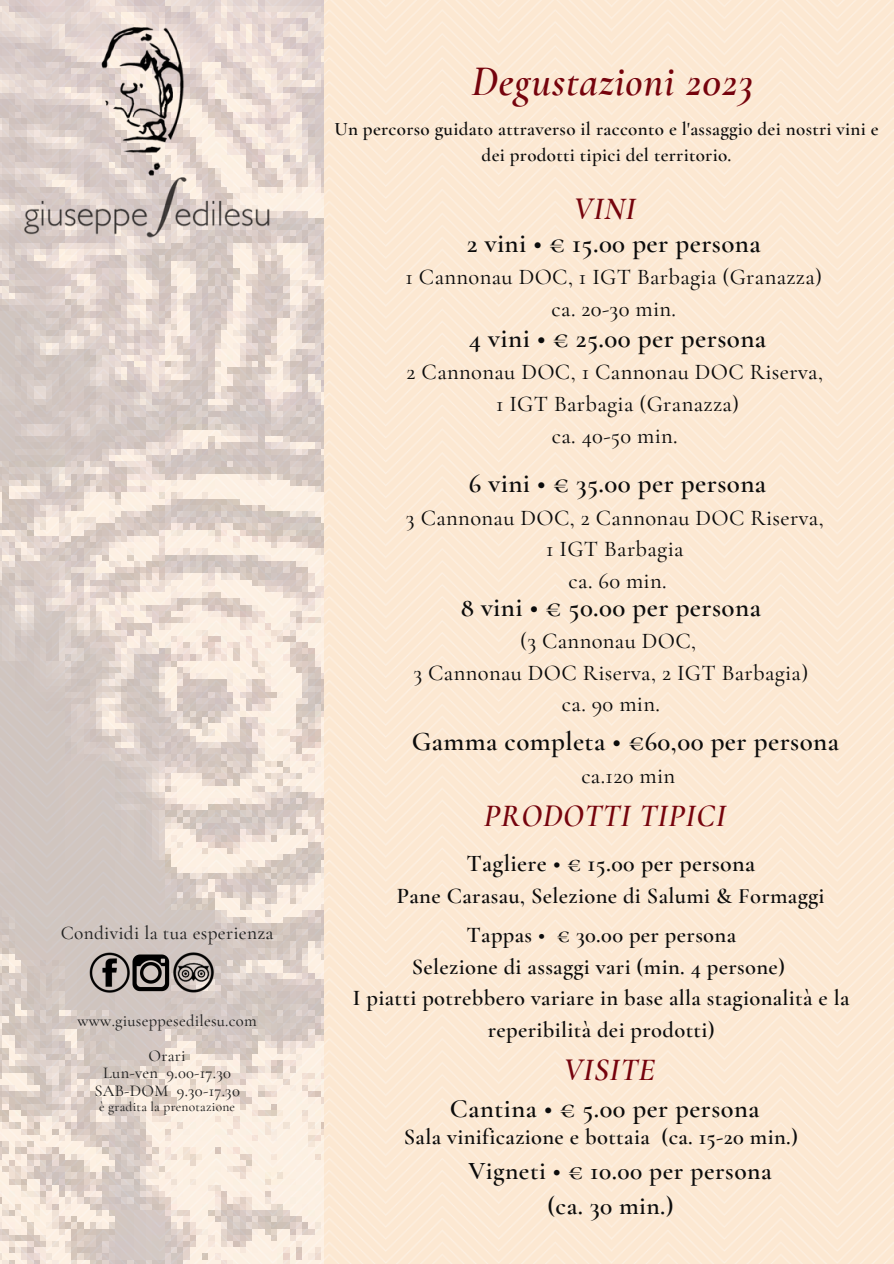
<style>
.page{position:relative;width:894px;height:1264px;background:#fff}
.page>*{position:absolute;margin:0;border:0;box-sizing:border-box;transform-origin:0 0}
.t1{font:italic 600 42px "Cormorant Garamond";letter-spacing:.02em;color:#75030d}
.t2{font:italic 600 31.5px "Cormorant Garamond";letter-spacing:.02em;color:#75030d}
.t3{font:600 27px "Cormorant Garamond";letter-spacing:.015em;color:#0c0c0c}
.t4{font:600 26.4px "Cormorant Garamond";letter-spacing:.02em;color:#0c0c0c}
.t5{font:600 25.5px/35px "Cormorant Garamond";letter-spacing:.02em;color:#0c0c0c}
.t6{font:600 24px "Cormorant Garamond";letter-spacing:.015em;color:#0c0c0c}
.t7{font:500 22.5px/31.5px "Cormorant Garamond";letter-spacing:.015em;color:#0c0c0c;text-align:center}
.t8{font:600 22.5px/31.5px "Cormorant Garamond";letter-spacing:.015em;color:#0c0c0c}
.t9{font:500 19.2px "Cormorant Garamond";letter-spacing:.015em;color:#222}
.t10{font:600 19.05px/26px "Cormorant Garamond";letter-spacing:.015em;color:#0c0c0c;text-align:center}
.t11{font:500 16.5px/35.1px "Cormorant Garamond";letter-spacing:.015em;color:#222;text-align:center}
.t12{font:500 13.5px "Cormorant Garamond";letter-spacing:.015em;color:#222}
</style>
<div class="page">
<img style="left:323px;top:0;width:570px;height:1263px">
<img style="left:0;top:0;width:323px;height:1263px">
<img style="left:24px;top:27px;width:247px;height:212px">
<img style="left:89px;top:952px;width:40px;height:40px">
<img style="left:131px;top:952px;width:40px;height:41px">
<img style="left:174px;top:952px;width:39px;height:40px">
<p class="t9" style="left:61px;top:921px;width:214px">Condividi la tua esperienza</p>
<p class="t11" style="left:78px;top:1002px;width:181px">www.giuseppesedilesu.com<br>Orari</p>
<p class="t11" style="left:94px;top:1064px;width:147px;line-height:17.5px">Lun-ven 9.00-17.30<br>SAB-DOM 9.30-17.30</p>
<p class="t12" style="left:99px;top:1098px;width:137px">è gradita la prenotazione</p>
<h1 class="t1" style="left:471px;top:56px;width:283px">Degustazioni 2023</h1>
<p class="t10" style="left:334px;top:116px;width:545px">Un percorso guidato attraverso il racconto e l'assaggio dei nostri vini e dei prodotti tipici del territorio.</p>
<h2 class="t2" style="left:573px;top:190px;width:63px">VINI</h2>
<p class="t3" style="left:466px;top:226px;width:295px">2 vini • € 15.00 per persona</p>
<p class="t7" style="left:405px;top:261px;width:418px">1 Cannonau DOC, 1 IGT Barbagia (Granazza) ca. 20-30 min.</p>
<p class="t3" style="left:468px;top:322px;width:299px">4 vini • € 25.00 per persona</p>
<p class="t7" style="left:406px;top:356px;width:418px">2 Cannonau DOC, 1 Cannonau DOC Riserva,<br>1 IGT Barbagia (Granazza)<br>ca. 40-50 min.</p>
<p class="t3" style="left:468px;top:467px;width:299px">6 vini • € 35.00 per persona</p>
<p class="t7" style="left:406px;top:501px;width:419px">3 Cannonau DOC, 2 Cannonau DOC Riserva,<br>1 IGT Barbagia<br>ca. 60 min.</p>
<p class="t3" style="left:460px;top:590px;width:302px">8 vini • € 50.00 per persona</p>
<p class="t7" style="left:413px;top:625px;width:396px">(3 Cannonau DOC,<br>3 Cannonau DOC Riserva, 2 IGT Barbagia) ca. 90 min.</p>
<p class="t3" style="left:411px;top:725px;width:429px">Gamma completa • €60,00 per persona</p>
<p class="t7" style="left:581px;top:760px;width:95px">ca.120 min</p>
<h2 class="t2" style="left:483px;top:796px;width:243px">PRODOTTI TIPICI</h2>
<p class="t6" style="left:466px;top:848px;width:290px">Tagliere • € 15.00 per persona</p>
<p class="t8" style="left:466px;top:876px;width:359px;line-height:39px;text-indent:-70px">Pane Carasau, Selezione di Salumi &amp; Formaggi<br>Tappas • € 30.00 per persona</p>
<p class="t8" style="left:353px;top:951px;width:498px;text-align:center">Selezione di assaggi vari (min. 4 persone)<br>I piatti potrebbero variare in base alla stagionalità e la reperibilità dei prodotti)</p>
<h2 class="t2" style="left:563px;top:1051px;width:93px">VISITE</h2>
<p class="t4" style="left:449px;top:1092px;width:311px">Cantina • € 5.00 per persona</p>
<p class="t8" style="left:404px;top:1121px;width:395px">Sala vinificazione e bottaia (ca. 15-20 min.)</p>
<p class="t5" style="left:547px;top:1153px;width:226px;text-indent:-79px">Vigneti • € 10.00 per persona (ca. 30 min.)</p>
</div>
